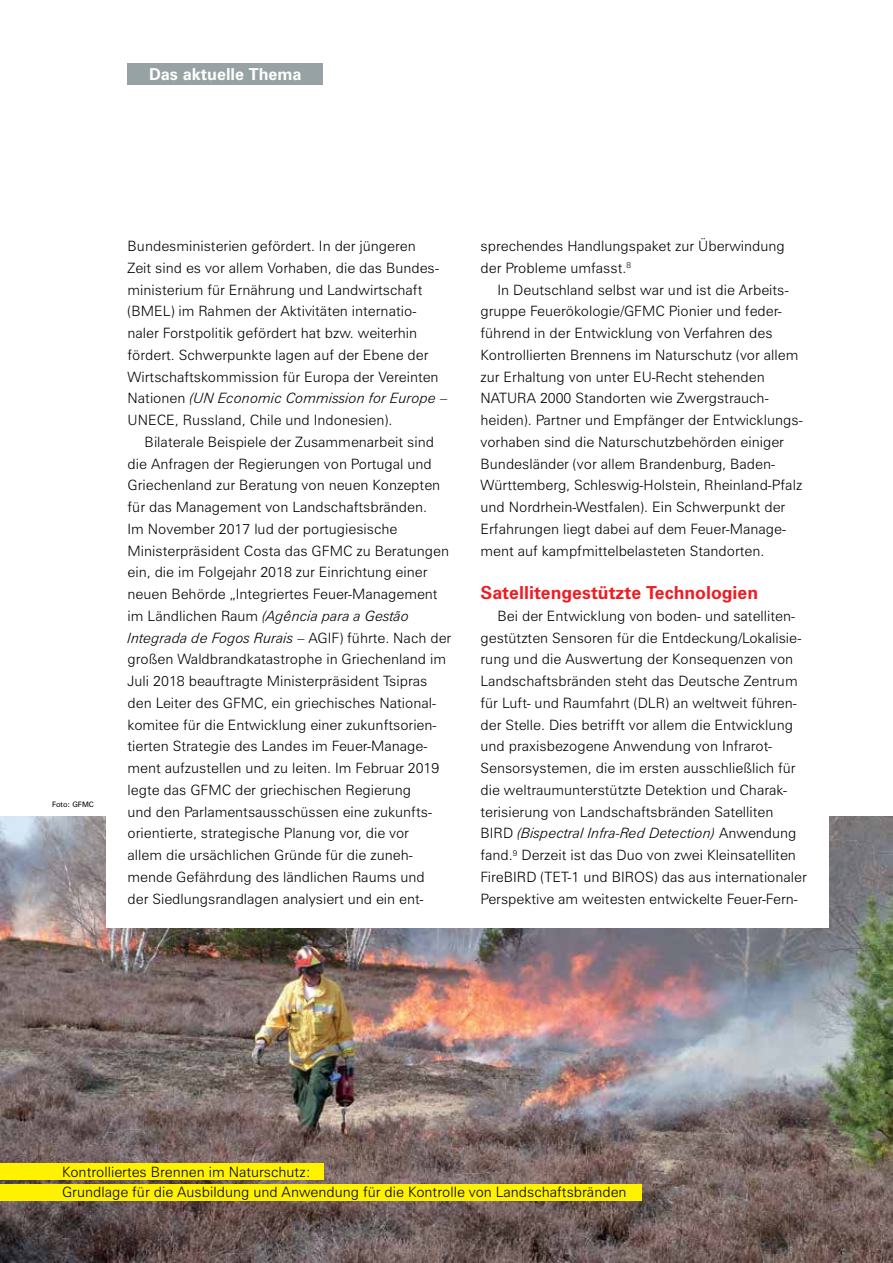
<style>
.page{position:relative;width:893px;height:1263px;background:#fff}
.page>*{position:absolute;margin:0;border:0;box-sizing:border-box;transform-origin:0 0}
.t1{font:700 18px "Zurich BT";color:#ed1d24}
.t2{font:700 16.5px "Zurich BT";color:#fff}
.t3{font:300 14.25px/21.8px "Zurich BT";color:#000}
.t4{font:7.5px "Zurich BT";color:#000}
.s1{font-style:italic}
</style>
<div class="page">
<img style="left:0;top:816px;width:893px;height:447px">
<div style="left:106px;top:733px;width:723px;height:195px;background:#fff"></div>
<div style="left:0;top:1164px;width:323px;height:16px;background:#fff200"></div>
<div style="left:0;top:1184px;width:642px;height:16px;background:#fff200"></div>
<div style="left:128px;top:64px;width:195px;height:21px;background:#96a2a3"></div>
<p class="t2" style="left:149px;top:64px;width:154px">Das aktuelle Thema</p>
<p class="t4" style="left:52px;top:800px;width:43px">Foto: GFMC</p>
<p class="t3" style="left:128px;top:235px;width:321px">Bundesministerien gefördert. In der jüngeren<br>Zeit sind es vor allem Vorhaben, die das Bundes&shy;ministerium für Ernährung und Landwirtschaft (BMEL) im Rahmen der Aktivitäten internatio&shy;naler Forstpolitik gefördert hat bzw. weiterhin fördert. Schwerpunkte lagen auf der Ebene der Wirtschaftskommission für Europa der Vereinten Nationen <span class="s1">(UN Economic Commission for Europe</span> – UNECE, Russland, Chile und Indonesien).</p>
<p class="t3" style="left:128px;top:431px;width:325px;text-indent:17px">Bilaterale Beispiele der Zusammenarbeit sind die Anfragen der Regierungen von Portugal und Griechenland zur Beratung von neuen Konzepten für das Management von Landschaftsbränden.<br>Im November 2017 lud der portugiesische Ministerpräsident Costa das GFMC zu Beratungen ein, die im Folgejahr 2018 zur Einrichtung einer neuen Behörde „Integriertes Feuer-Management im Ländlichen Raum <span class="s1">(Agência para a Gestão Integrada de Fogos Rurais</span> – AGIF) führte. Nach der großen Waldbrandkatastrophe in Griechenland im Juli 2018 beauftragte Ministerpräsident Tsipras den Leiter des GFMC, ein griechisches National&shy;komitee für die Entwicklung einer zukunftsorien&shy;tierten Strategie des Landes im Feuer-Manage&shy;ment aufzustellen und zu leiten. Im Februar 2019 legte das GFMC der griechischen Regierung<br>und den Parlamentsausschüssen eine zukunfts&shy;orientierte, strategische Planung vor, die vor<br>allem die ursächlichen Gründe für die zuneh&shy;mende Gefährdung des ländlichen Raums und<br>der Siedlungsrandlagen analysiert und ein ent-</p>
<p class="t3" style="left:480px;top:235px;width:306px">sprechendes Handlungspaket zur Überwindung der Probleme umfasst.<sup>8</sup></p>
<p class="t3" style="left:480px;top:279px;width:324px;text-indent:17px">In Deutschland selbst war und ist die Arbeits&shy;gruppe Feuerökologie/GFMC Pionier und feder&shy;führend in der Entwicklung von Verfahren des Kontrollierten Brennens im Naturschutz (vor allem zur Erhaltung von unter EU-Recht stehenden NATURA 2000 Standorten wie Zwergstrauch&shy;heiden). Partner und Empfänger der Entwicklungs&shy;vorhaben sind die Naturschutzbehörden einiger Bundesländer (vor allem Brandenburg, Baden-Württemberg, Schleswig-Holstein, Rheinland-Pfalz und Nordrhein-Westfalen). Ein Schwerpunkt der Erfahrungen liegt dabei auf dem Feuer-Manage&shy;ment auf kampfmittelbelasteten Standorten.</p>
<p class="t1" style="left:480px;top:582px;width:279px">Satellitengestützte Technologien</p>
<p class="t3" style="left:480px;top:605px;width:328px;text-indent:17px">Bei der Entwicklung von boden- und satelliten&shy;gestützten Sensoren für die Entdeckung/Lokalisie&shy;rung und die Auswertung der Konsequenzen von Landschaftsbränden steht das Deutsche Zentrum für Luft- und Raumfahrt (DLR) an weltweit führen&shy;der Stelle. Dies betrifft vor allem die Entwicklung und praxisbezogene Anwendung von Infrarot-Sensorsystemen, die im ersten ausschließlich für die weltraumunterstützte Detektion und Charak&shy;terisierung von Landschaftsbränden Satelliten BIRD <span class="s1">(Bispectral Infra-Red Detection)</span> Anwendung fand.<sup>9</sup> Derzeit ist das Duo von zwei Kleinsatelliten FireBIRD (TET-1 und BIROS) das aus internationaler Perspektive am weitesten entwickelte Feuer-Fern-</p>
<p class="t3" style="left:62px;top:1162px;width:566px;line-height:19.5px">Kontrolliertes Brennen im Naturschutz:<br>Grundlage für die Ausbildung und Anwendung für die Kontrolle von Landschaftsbränden</p>
</div>
